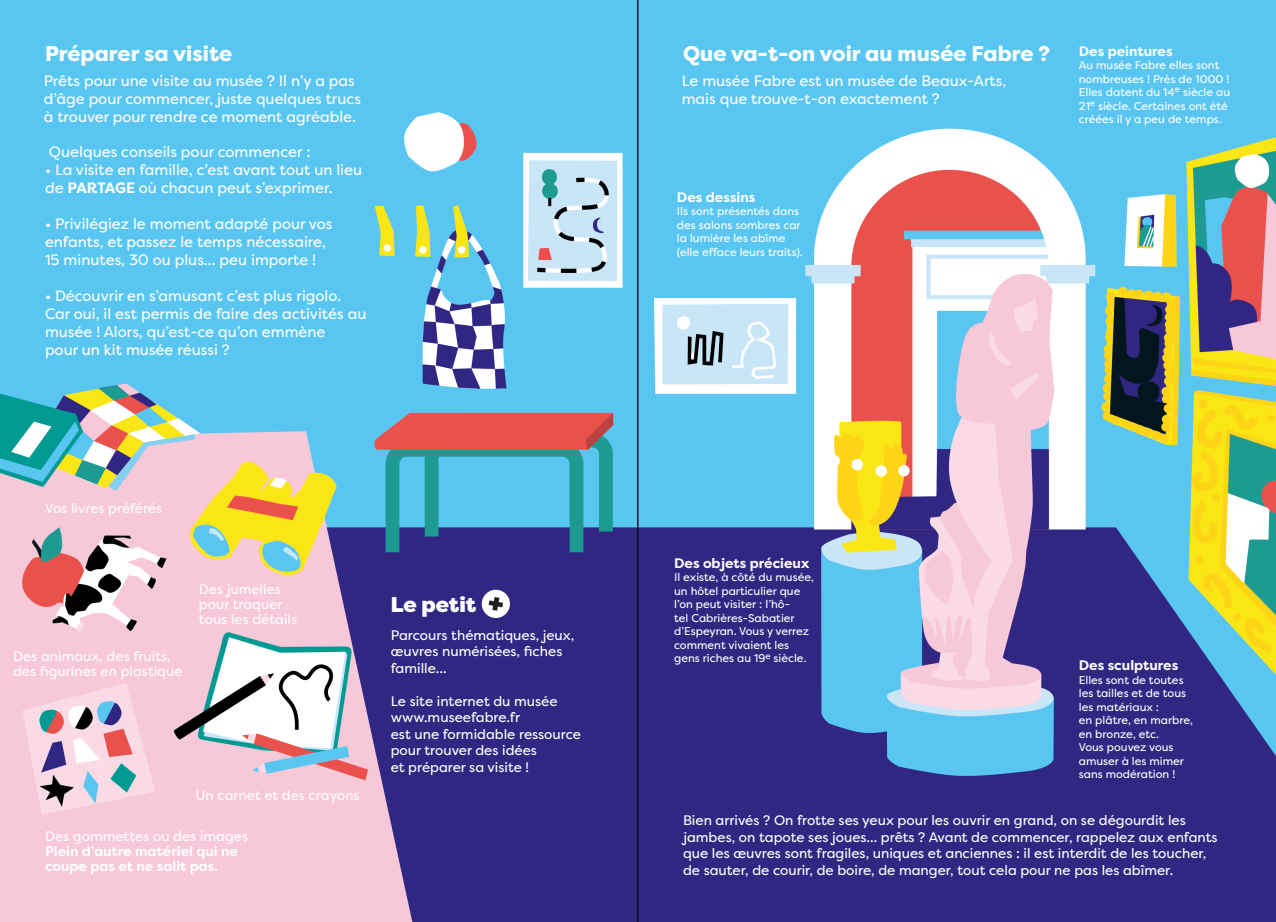
<style>
.page{position:relative;width:1276px;height:922px;background:#fff}
.page>*{position:absolute;margin:0;border:0;box-sizing:border-box;transform-origin:0 0}
.t1{font:800 21.25px "Filson Pro";color:#fff}
.t2{font:900 21.25px "Filson Pro";color:#fff}
.t3{font:15px/18px "Filson Pro";color:#fff}
.t4{font:13.75px/16.5px "Filson Pro";color:#fff}
.t5{font:700 13.75px/15px "Filson Pro";color:#fff}
.t6{font:11.25px/13.5px "Filson Pro";color:#fff}
.s1{font-weight:700}
</style>
<div class="page">
<img style="left:0;top:0;width:1276px;height:921px">
<div style="left:482px;top:589px;width:28px;height:28px;background:#fff;border-radius:50%"></div>
<svg style="left:488px;top:597px;width:15px;height:13px"></svg>
<p class="t1" style="left:45px;top:40px;width:189px">Préparer sa visite</p>
<p class="t1" style="left:683px;top:40px;width:369px">Que va-t-on voir au musée Fabre ?</p>
<p class="t3" style="left:44px;top:72px;width:319px">Prêts pour une visite au musée ? Il n’y a pas d’âge pour commencer, juste quelques trucs</p>
<p class="t3" style="left:44px;top:108px;width:314px">à trouver pour rendre ce moment agréable.</p>
<p class="t3" style="left:49px;top:143px;width:263px">Quelques conseils pour commencer :</p>
<p class="t3" style="left:45px;top:161px;width:318px">• La visite en famille, c’est avant tout un lieu</p>
<p class="t3" style="left:45px;top:179px;width:289px">de <span class="s1">PARTAGE</span> où chacun peut s’exprimer.</p>
<p class="t3" style="left:45px;top:215px;width:289px">• Privilégiez le moment adapté pour vos enfants, et passez le temps nécessaire,</p>
<p class="t3" style="left:45px;top:251px;width:273px">15 minutes, 30 ou plus... peu importe !</p>
<p class="t3" style="left:45px;top:287px;width:298px">• Découvrir en s’amusant c’est plus rigolo.</p>
<p class="t3" style="left:45px;top:305px;width:323px">Car oui, il est permis de faire des activités au musée ! Alors, qu’est-ce qu’on emmène</p>
<p class="t3" style="left:45px;top:341px;width:186px">pour un kit musée réussi ?</p>
<p class="t3" style="left:681px;top:72px;width:326px">Le musée Fabre est un musée de Beaux-Arts, mais que trouve-t-on exactement ?</p>
<p class="t5" style="left:677px;top:190px;width:80px">Des dessins</p>
<p class="t6" style="left:677px;top:204px;width:125px">Ils sont présentés dans des salons sombres car</p>
<p class="t6" style="left:677px;top:231px;width:110px">la lumière les abîme</p>
<p class="t6" style="left:677px;top:245px;width:127px">(elle efface leurs traits).</p>
<p class="t5" style="left:1078px;top:43px;width:95px">Des peintures</p>
<p class="t6" style="left:1078px;top:58px;width:153px">Au musée Fabre elles sont nombreuses ! Près de 1000 !<br>Elles datent du 14<sup>e</sup> siècle au<br>21<sup>e</sup> siècle. Certaines ont été créées il y a peu de temps.</p>
<p class="t4" style="left:45px;top:499px;width:119px">Vos livres préférés</p>
<p class="t4" style="left:13px;top:647px;width:159px">Des animaux, des fruits,</p>
<p class="t4" style="left:13px;top:662px;width:171px">des figurines en plastique</p>
<p class="t4" style="left:199px;top:580px;width:83px">Des jumelles</p>
<p class="t4" style="left:199px;top:595px;width:85px">pour traquer</p>
<p class="t4" style="left:199px;top:610px;width:100px">tous les détails</p>
<p class="t2" style="left:391px;top:591px;width:87px">Le petit</p>
<p class="t4" style="left:391px;top:626px;width:185px">Parcours thématiques, jeux,</p>
<p class="t4" style="left:391px;top:642px;width:173px">œuvres numérisées, fiches famille...</p>
<p class="t4" style="left:391px;top:692px;width:168px">Le site internet du musée</p>
<p class="t4" style="left:391px;top:708px;width:131px">www.museefabre.fr</p>
<p class="t4" style="left:391px;top:725px;width:192px">est une formidable ressource</p>
<p class="t4" style="left:391px;top:741px;width:148px">pour trouver des idées</p>
<p class="t4" style="left:391px;top:758px;width:140px">et préparer sa visite !</p>
<p class="t5" style="left:674px;top:555px;width:137px">Des objets précieux</p>
<p class="t6" style="left:674px;top:570px;width:141px">Il existe, à côté du musée, un hôtel particulier que l’on peut visiter : l’hô-<br>tel Cabrières-Sabatier d’Espeyran. Vous y verrez comment vivaient les gens riches au 19<sup>e</sup> siècle.</p>
<p class="t5" style="left:1078px;top:658px;width:101px">Des sculptures</p>
<p class="t6" style="left:1078px;top:672px;width:106px">Elles sont de toutes</p>
<p class="t6" style="left:1078px;top:686px;width:109px">les tailles et de tous</p>
<p class="t6" style="left:1078px;top:699px;width:82px">les matériaux :</p>
<p class="t6" style="left:1078px;top:713px;width:116px">en plâtre, en marbre,</p>
<p class="t6" style="left:1078px;top:726px;width:82px">en bronze, etc.</p>
<p class="t6" style="left:1078px;top:740px;width:96px">Vous pouvez vous</p>
<p class="t6" style="left:1078px;top:753px;width:107px">amuser à les mimer</p>
<p class="t6" style="left:1078px;top:767px;width:98px">sans modération !</p>
<p class="t4" style="left:196px;top:786px;width:166px">Un carnet et des crayons</p>
<p class="t4" style="left:45px;top:827px;width:205px">Des gommettes ou des images</p>
<p class="t5" style="left:45px;top:844px;width:195px">Plein d’autre matériel qui ne coupe pas et ne salit pas.</p>
<p class="t4" style="left:683px;top:811px;width:536px">Bien arrivés ? On frotte ses yeux pour les ouvrir en grand, on se dégourdit les jambes, on tapote ses joues... prêts ? Avant de commencer, rappelez aux enfants que les œuvres sont fragiles, uniques et anciennes : il est interdit de les toucher,</p>
<p class="t4" style="left:683px;top:861px;width:492px">de sauter, de courir, de boire, de manger, tout cela pour ne pas les abîmer.</p>
</div>
